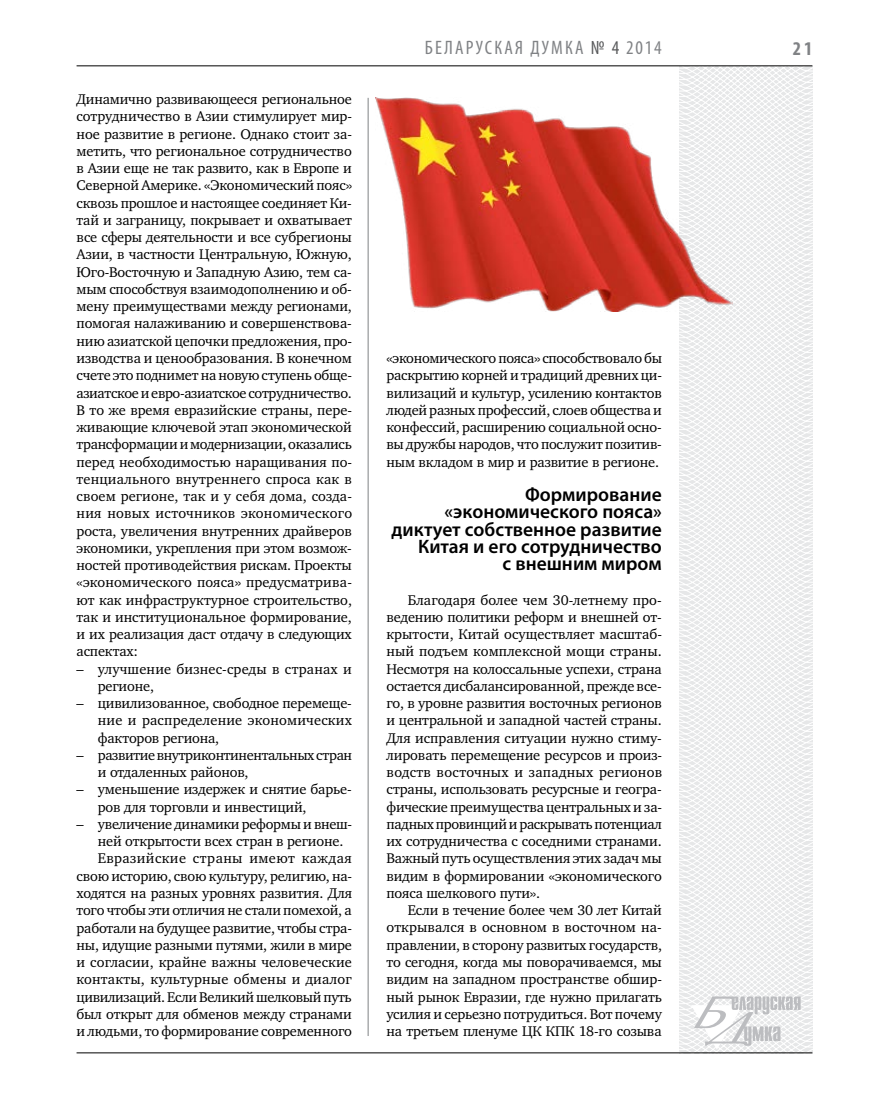
<style>
.page{position:relative;width:872px;height:1106px;background:#fff}
.page>*{position:absolute;margin:0;border:0;box-sizing:border-box;transform-origin:0 0}
.t1{font:600 19.5px/17.2px "Myriad Pro";color:#000;text-align:right}
.t2{font:condensed 19.5px "Myriad Pro";letter-spacing:.11em;color:#808285}
.t3{font:700 condensed 19.5px "Myriad Pro";color:#808285}
.t4{font:14.4px/17.2px "Charter C";letter-spacing:-.01em;color:#000;text-align:justify}
.t5{font:14.4px/17.2px "Charter C";letter-spacing:.01em;color:#000}
.t6{font:14.4px "Charter C";letter-spacing:.03em;color:#000}
.s1{color:#58595b}
</style>
<div class="page">
<hr style="left:368px;top:98px;width:1px;height:938px;background:#808285">
<svg style="left:621px;top:65px;width:192px;height:989px"></svg>
<svg style="left:691px;top:996px;width:109px;height:53px"></svg>
<hr style="left:77px;top:65px;width:735px;height:1px;background:#000">
<hr style="left:77px;top:1052px;width:735px;height:1px;background:#000">
<img style="left:376px;top:97px;width:357px;height:214px">
<p class="t4" style="left:77px;top:91px;width:277px">Динамично развивающееся региональное сотрудничество в Азии стимулирует мир&shy;ное развитие в регионе. Однако стоит за&shy;метить, что региональное сотрудничество в Азии еще не так развито, как в Европе и Северной Америке. «Экономический пояс» сквозь прошлое и настоящее соединяет Ки&shy;тай и заграницу, покрывает и охватывает все сферы деятельности и все субрегионы Азии, в частности Центральную, Южную, Юго-Восточную и Западную Азию, тем са&shy;мым способствуя взаимодополнению и об&shy;мену преимуществами между регионами, помогая налаживанию и совершенствова&shy;нию азиатской цепочки предложения, про&shy;изводства и ценообразования. В конечном счете это поднимет на новую ступень обще&shy;азиатское и евро-азиатское сотрудничество.<br>В то же время евразийские страны, пере&shy;живающие ключевой этап экономической трансформации и модернизации, оказались перед необходимостью наращивания по&shy;тенциального внутреннего спроса как в своем регионе, так и у себя дома, созда&shy;ния новых источников экономического роста, увеличения внутренних драйверов экономики, укрепления при этом возмож&shy;ностей противодействия рискам. Проекты «экономического пояса» предусматрива&shy;ют как инфраструктурное строительство, так и институциональное формирование, и их реализация даст отдачу в следующих аспектах:</p>
<p class="t5" style="left:98px;top:660px;width:255px;text-indent:-21px">– улучшение бизнес-среды в странах и регионе,</p>
<p class="t4" style="left:98px;top:694px;width:256px;text-indent:-21px">– цивилизованное, свободное перемеще&shy;ние и распределение экономических факторов региона,</p>
<p class="t4" style="left:98px;top:746px;width:256px;text-indent:-21px">– развитие внутриконтинентальных стран и отдаленных районов,</p>
<p class="t4" style="left:98px;top:781px;width:255px;text-indent:-21px">– уменьшение издержек и снятие барье&shy;ров для торговли и инвестиций,</p>
<p class="t4" style="left:77px;top:815px;width:277px">– увеличение динамики реформы и внеш-</p>
<p class="t4" style="left:98px;top:833px;width:247px">ней открытости всех стран в регионе.</p>
<p class="t6" style="left:98px;top:850px;width:255px">Евразийские страны имеют каждая</p>
<p class="t4" style="left:77px;top:867px;width:277px">свою историю, свою культуру, религию, на-</p>
<p class="t4" style="left:77px;top:884px;width:277px">ходятся на разных уровнях развития. Для</p>
<p class="t4" style="left:77px;top:902px;width:277px">того чтобы эти отличия не стали помехой, а</p>
<p class="t4" style="left:77px;top:919px;width:277px">работали на будущее развитие, чтобы стра-</p>
<p class="t4" style="left:77px;top:936px;width:277px">ны, идущие разными путями, жили в мире</p>
<p class="t4" style="left:77px;top:953px;width:277px">и согласии, крайне важны человеческие</p>
<p class="t5" style="left:77px;top:971px;width:277px">контакты, культурные обмены и диалог</p>
<p class="t4" style="left:77px;top:988px;width:277px">цивилизаций. Если Великий шелковый путь</p>
<p class="t4" style="left:77px;top:1005px;width:277px">был открыт для обменов между странами</p>
<p class="t4" style="left:77px;top:1022px;width:277px">и людьми, то формирование современного</p>
<h1 class="t2" style="left:425px;top:36px;width:238px">БЕЛА РУСКА Я ДУМКА <span class="s1">№ 4</span> 2014</h1>
<h1 class="t3" style="left:793px;top:37px;width:21px">21</h1>
<p class="t4" style="left:386px;top:350px;width:277px">«экономического пояса» способствовало бы раскрытию корней и традиций древних ци&shy;вилизаций и культур, усилению контактов людей разных профессий, слоев общества и конфессий, расширению социальной осно&shy;вы дружбы народов, что послужит позитив&shy;ным вкладом в мир и развитие в регионе.</p>
<h1 class="t1" style="left:391px;top:485px;width:272px">Формирование «экономического пояса» диктует собственное развитие<br>Китая и его сотрудничество<br>с внешним миром</h1>
<p class="t4" style="left:386px;top:591px;width:277px;text-indent:21px">Благодаря более чем 30-летнему про&shy;ведению политики реформ и внешней от&shy;крытости, Китай осуществляет масштаб&shy;ный подъем комплексной мощи страны.<br>Несмотря на колоссальные успехи, страна остается дисбалансированной, прежде все&shy;го, в уровне развития восточных регионов и центральной и западной частей страны.<br>Для исправления ситуации нужно стиму&shy;лировать перемещение ресурсов и произ&shy;водств восточных и западных регионов страны, использовать ресурсные и геогра&shy;фические преимущества центральных и за&shy;падных провинций и раскрывать потенциал их сотрудничества с соседними странами.<br>Важный путь осуществления этих задач мы видим в формировании «экономического пояса шелкового пути».</p>
<p class="t4" style="left:386px;top:901px;width:277px;text-indent:21px">Если в течение более чем 30 лет Китай открывался в основном в восточном на&shy;правлении, в сторону развитых государств, то сегодня, когда мы поворачиваемся, мы видим на западном пространстве обшир&shy;ный рынок Евразии, где нужно прилагать усилия и серьезно потрудиться. Вот почему на третьем пленуме ЦК КПК 18-го созыва</p>
</div>
